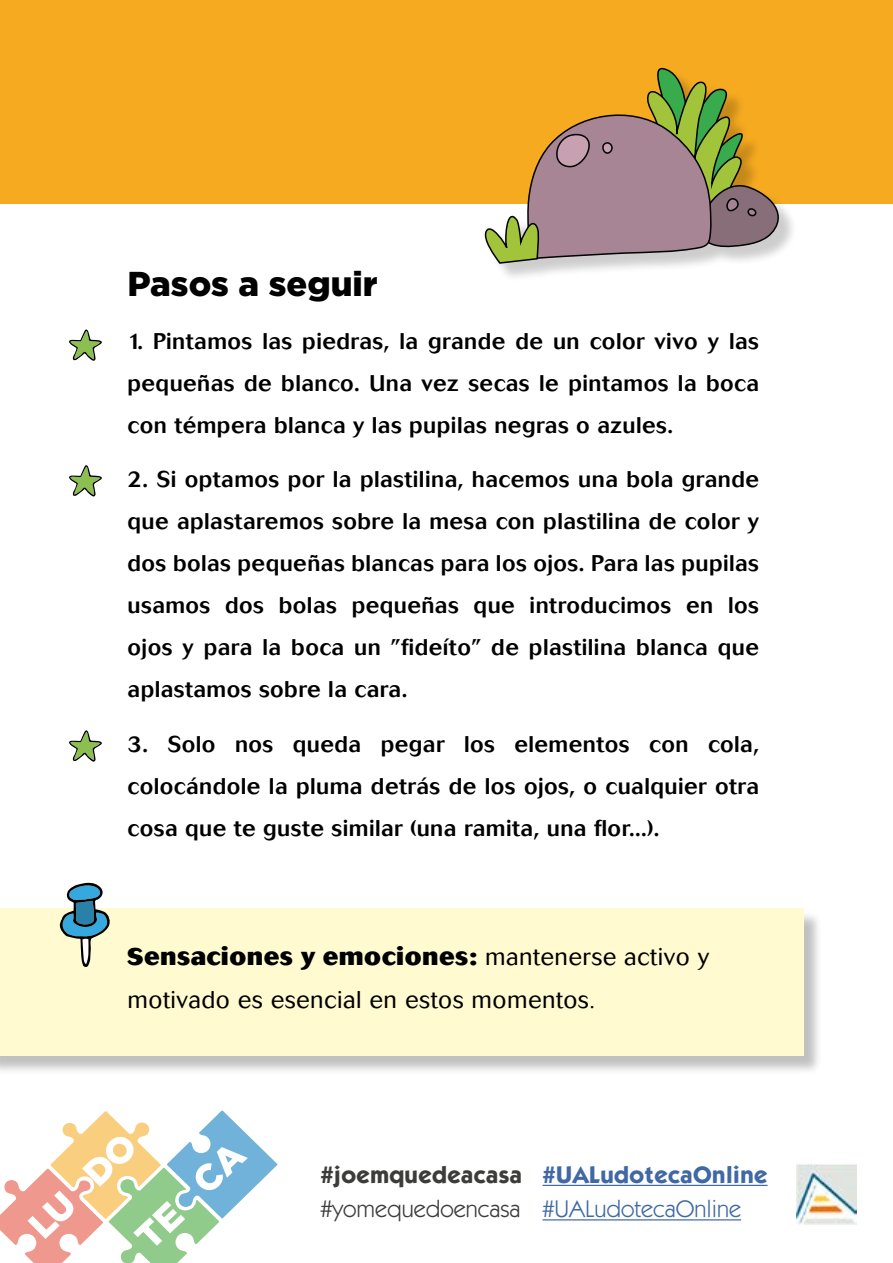
<style>
.page{position:relative;width:893px;height:1263px;background:#fff}
.page>*{position:absolute;margin:0;border:0;box-sizing:border-box;transform-origin:0 0}
.t1{font:900 34.5px "Gotham";color:#000}
.t2{font:300 24px/43.5px "Cosmos";letter-spacing:.02em;color:#000}
.t3{font:700 24px "Itc Kabel";letter-spacing:.02em;color:#3f68a5}
.t4{font:24px "Itc Kabel";color:#3f68a5}
.t5{font:24px "Itc Kabel";color:#3c3c3b}
.t6{font:700 24px "Itc Kabel";letter-spacing:.02em;color:#3c3c3b}
.t7{font:500 22.5px/42px "Cosmos";letter-spacing:.02em;color:#000;text-align:justify}
.s1{font-weight:800}
</style>
<div class="page">
<svg style="left:0;top:1110px;width:278px;height:153px"></svg>
<hr style="left:542px;top:1185px;width:226px;height:1px;background:#3f68a5">
<hr style="left:542px;top:1219px;width:199px;height:1px;background:#3f68a5">
<img style="left:796px;top:1164px;width:60px;height:61px">
<div style="left:0;top:0;width:893px;height:204px;background:#f6aa20"></div>
<svg style="left:69px;top:329px;width:33px;height:32px"></svg>
<svg style="left:69px;top:465px;width:33px;height:32px"></svg>
<svg style="left:69px;top:730px;width:33px;height:32px"></svg>
<div style="left:0;top:911px;width:822px;height:164px;background:#000;opacity:.25"></div>
<div style="left:0;top:909px;width:804px;height:147px;background:#fffad0"></div>
<svg style="left:60px;top:883px;width:51px;height:84px"></svg>
<div style="left:487px;top:70px;width:311px;height:212px;background:#000;opacity:.2"></div>
<svg style="left:484px;top:67px;width:294px;height:215px"></svg>
<h1 class="t1" style="left:128px;top:264px;width:252px">Pasos a seguir</h1>
<p class="t7" style="left:128px;top:320px;width:633px">1. Pintamos las piedras, la grande de un color vivo y las pequeñas de blanco. Una vez secas le pintamos la boca con témpera blanca y las pupilas negras o azules.</p>
<p class="t7" style="left:128px;top:459px;width:633px">2. Si optamos por la plastilina, hacemos una bola grande que aplastaremos sobre la mesa con plastilina de color y dos bolas pequeñas blancas para los ojos. Para las pupilas usamos dos bolas pequeñas que introducimos en los ojos y para la boca un ”fideíto” de plastilina blanca que aplastamos sobre la cara.</p>
<p class="t7" style="left:128px;top:723px;width:633px">3. Solo nos queda pegar los elementos con cola, colocándole la pluma detrás de los ojos, o cualquier otra cosa que te guste similar (una ramita, una flor...).</p>
<p class="t2" style="left:128px;top:935px;width:583px"><span class="s1">Sensaciones y emociones:</span> mantenerse activo y motivado es esencial en estos momentos.</p>
<p class="t6" style="left:320px;top:1160px;width:203px">#joemquedeacasa</p>
<p class="t5" style="left:320px;top:1195px;width:201px">#yomequedoencasa</p>
<p class="t3" style="left:542px;top:1160px;width:227px">#UALudotecaOnline</p>
<p class="t4" style="left:542px;top:1195px;width:200px">#UALudotecaOnline</p>
</div>
